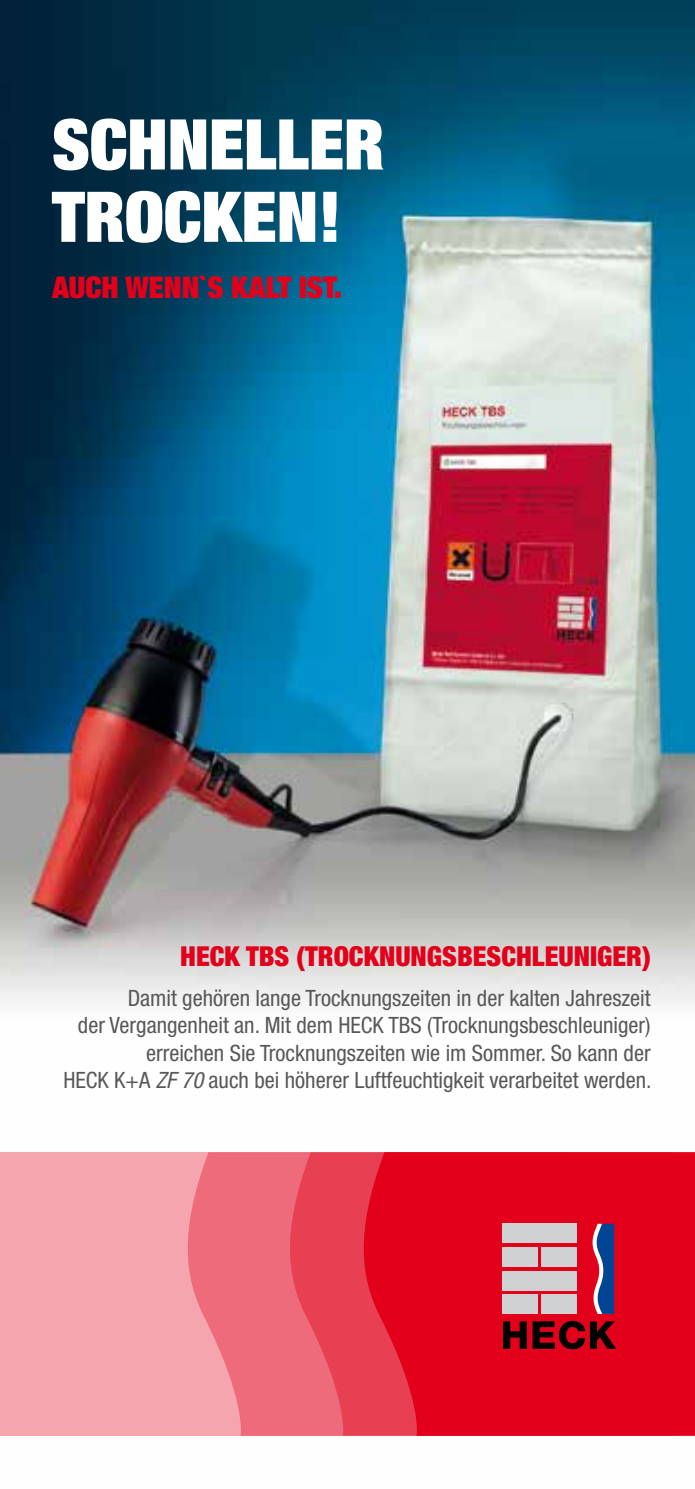
<style>
.page{position:relative;width:695px;height:1489px;background:#fff}
.page>*{position:absolute;margin:0;border:0;box-sizing:border-box;transform-origin:0 0}
.t1{font:900 expanded 70px/72.2px "Helvetica Neue LT";color:#fff}
.t2{font:900 expanded 30px "Helvetica Neue LT";color:#e2001a}
.t3{font:900 condensed 27.5px "Helvetica Neue LT";color:#e2001a}
.t4{font:condensed 22.5px/27.5px "Helvetica Neue LT";color:#58585a;text-align:right}
.s1{font-style:italic}
</style>
<div class="page">
<img style="left:0;top:0;width:694px;height:1436px">
<div style="left:0;top:1152px;width:694px;height:283px;background:#f4a5ae"></div>
<svg style="left:187px;top:1152px;width:100px;height:283px;fill:#ed6b7a"></svg>
<svg style="left:287px;top:1152px;width:66px;height:283px;background:#e94f61"></svg>
<svg style="left:353px;top:1152px;width:341px;height:283px;background:#e20720"></svg>
<div style="left:502px;top:1223px;width:75px;height:19px;background:#d0d1d2"></div>
<div style="left:502px;top:1247px;width:36px;height:19px;background:#d0d1d2"></div>
<div style="left:502px;top:1270px;width:75px;height:20px;background:#d0d1d2"></div>
<div style="left:541px;top:1247px;width:36px;height:19px;background:#d0d1d2"></div>
<div style="left:502px;top:1294px;width:36px;height:19px;background:#d0d1d2"></div>
<div style="left:541px;top:1294px;width:36px;height:19px;background:#d0d1d2"></div>
<svg style="left:503px;top:1321px;width:23px;height:27px"></svg>
<svg style="left:532px;top:1320px;width:84px;height:29px;background:#6b000c"></svg>
<svg style="left:580px;top:1223px;width:34px;height:90px;background:#883b68"></svg>
<h1 class="t1" style="left:52px;top:107px;width:333px">SCHNELLER<br>TROCKEN!</h1>
<h2 class="t2" style="left:52px;top:268px;width:291px">AUCH WENN`S KALT IST.</h2>
<p class="t3" style="left:180px;top:938px;width:472px">HECK TBS (TROCKNUNGSBESCHLEUNIGER)</p>
<p class="t4" style="left:63px;top:983px;width:589px">Damit gehören lange Trocknungszeiten in der kalten Jahreszeit<br>der Vergangenheit an. Mit dem HECK TBS (Trocknungsbeschleuniger) erreichen Sie Trocknungszeiten wie im Sommer. So kann der<br>HECK K+A <span class="s1">ZF 70</span> auch bei höherer Luftfeuchtigkeit verarbeitet werden.</p>
</div>
